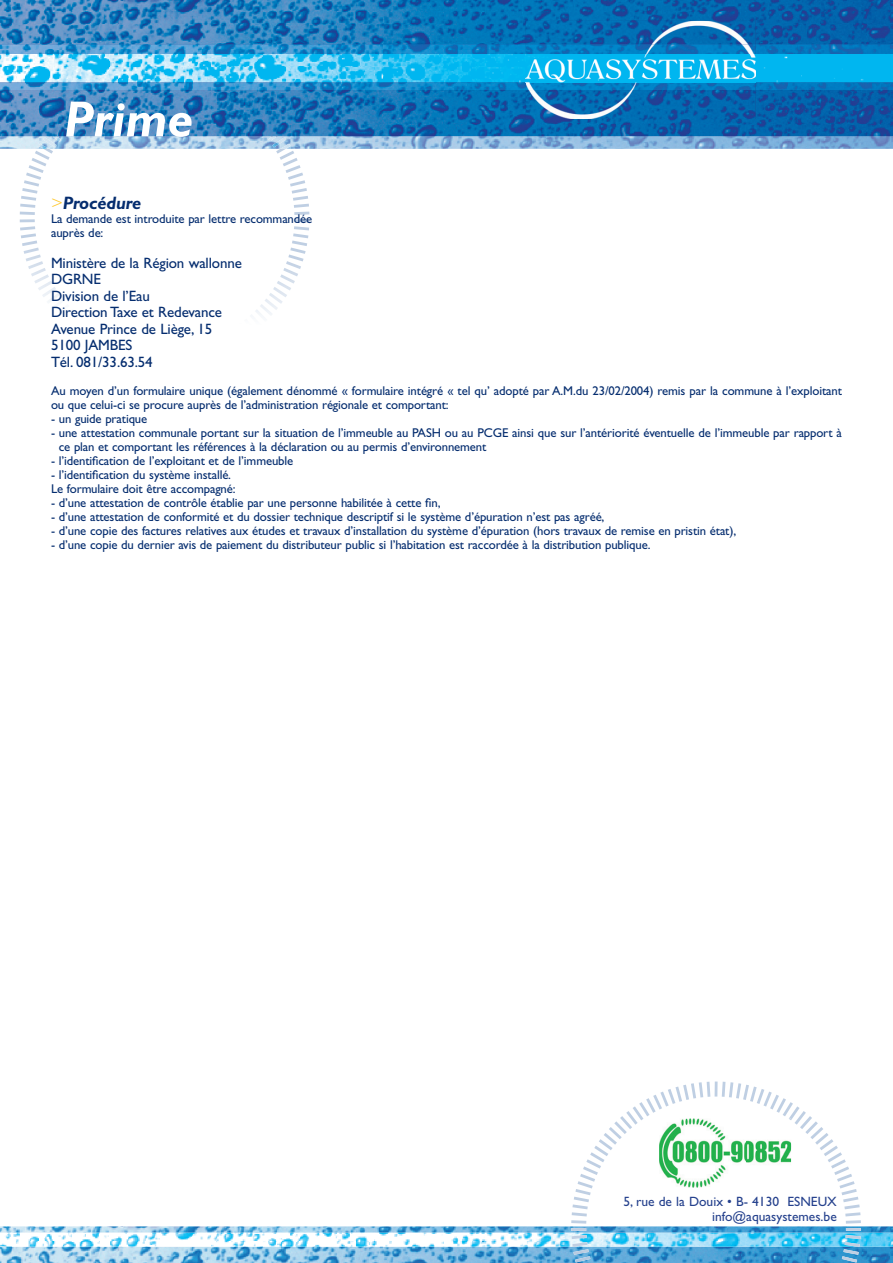
<style>
.page{position:relative;width:893px;height:1263px;background:#fff}
.page>*{position:absolute;margin:0;border:0;box-sizing:border-box;transform-origin:0 0}
.t1{font:italic 700 51px "Gill Sans";color:#fff}
.t2{font:italic 700 18px "Gill Sans";letter-spacing:-.01em;color:#052d6f}
.t3{font:15px/16.5px "Gill Sans";letter-spacing:-.01em;color:#052d6f}
.t4{font:13.5px/14.9px "Gill Sans";color:#25418d;text-align:right}
.t5{font:12.75px/14px "Gill Sans";letter-spacing:-.01em;color:#052d6f}
.s1{font-weight:300;font-style:normal;color:#fec729}
</style>
<div class="page">
<img style="left:0;top:1226px;width:893px;height:37px">
<img style="left:0;top:1233px;width:893px;height:13px">
<svg style="left:20px;top:149px;width:289px;height:166px"></svg>
<img style="left:0;top:136px;width:893px;height:13px">
<img style="left:39px;top:136px;width:251px;height:13px">
<img style="left:0;top:0;width:893px;height:136px">
<img style="left:0;top:54px;width:893px;height:28px">
<img style="left:526px;top:21px;width:230px;height:98px">
<img style="left:526px;top:44px;width:230px;height:46px">
<img style="left:526px;top:54px;width:230px;height:28px">
<img style="left:573px;top:1246px;width:286px;height:16px">
<img style="left:571px;top:1235px;width:290px;height:11px">
<img style="left:571px;top:1228px;width:290px;height:3px">
<svg style="left:571px;top:1081px;width:290px;height:142px"></svg>
<h1 class="t1" style="left:64px;top:102px;width:131px">Prime</h1>
<h2 class="t2" style="left:51px;top:197px;width:92px"><span class="s1">&gt;</span>Procédure</h2>
<p class="t5" style="left:51px;top:213px;width:263px">La demande est introduite par lettre recommandée auprès de:</p>
<p class="t3" style="left:51px;top:256px;width:192px">Ministère de la Région wallonne<br>DGRNE<br>Division de l’Eau<br>Direction Taxe et Redevance<br>Avenue Prince de Liège, 15<br>5100 JAMBES<br>Tél. 081/33.63.54</p>
<p class="t5" style="left:51px;top:385px;width:792px">Au moyen d’un formulaire unique (également dénommé « formulaire intégré « tel qu’ adopté par A.M.du 23/02/2004) remis par la commune à l’exploitant ou que celui-ci se procure auprès de l’administration régionale et comportant:</p>
<p class="t5" style="left:51px;top:413px;width:98px">- un guide pratique</p>
<p class="t5" style="left:59px;top:427px;width:785px;text-indent:-8px">- une attestation communale portant sur la situation de l’immeuble au PASH ou au PCGE ainsi que sur l’antériorité éventuelle de l’immeuble par rapport à ce plan et comportant les références à la déclaration ou au permis d’environnement</p>
<p class="t5" style="left:51px;top:455px;width:244px">- l’identification de l’exploitant et de l’immeuble</p>
<p class="t5" style="left:51px;top:469px;width:186px">- l’identification du système installé.<br>Le formulaire doit être accompagné:</p>
<p class="t5" style="left:51px;top:497px;width:391px">- d’une attestation de contrôle établie par une personne habilitée à cette fin,</p>
<p class="t5" style="left:51px;top:511px;width:555px">- d’une attestation de conformité et du dossier technique descriptif si le système d’épuration n’est pas agréé,</p>
<p class="t5" style="left:51px;top:525px;width:687px">- d’une copie des factures relatives aux études et travaux d’installation du système d’épuration (hors travaux de remise en pristin état),</p>
<p class="t5" style="left:51px;top:539px;width:601px">- d’une copie du dernier avis de paiement du distributeur public si l’habitation est raccordée à la distribution publique.</p>
<p class="t4" style="left:623px;top:1196px;width:215px">5, rue de la Douix • B- 4130 ESNEUX info@aquasystemes.be</p>
</div>
